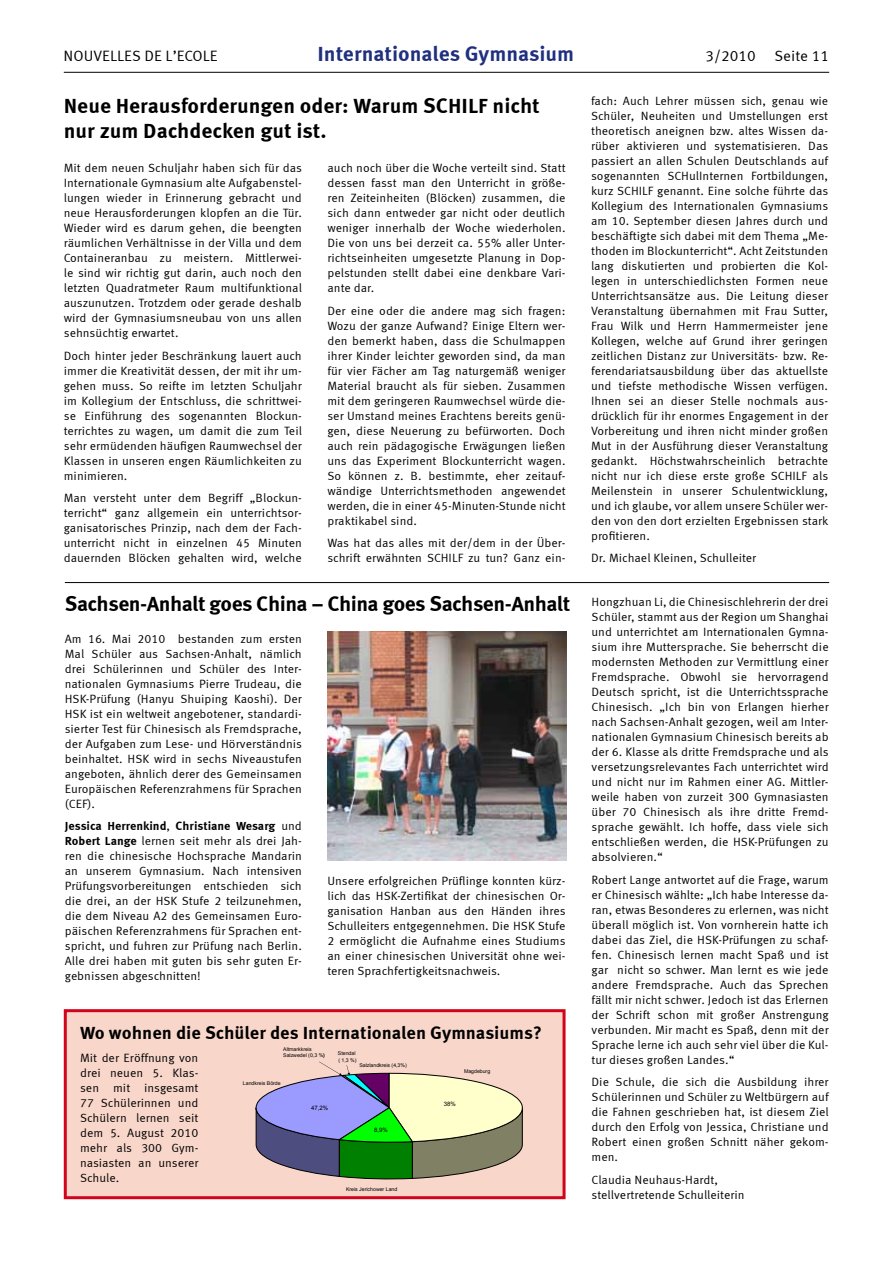
<style>
.page{position:relative;width:893px;height:1263px;background:#fff}
.page>*{position:absolute;margin:0;border:0;box-sizing:border-box;transform-origin:0 0}
.t1{font:700 21px/25.2px "Meta Correspondence";letter-spacing:-.01em;color:#000}
.t2{font:700 21px "Meta Correspondence";color:#20307f}
.t3{font:700 18px "Meta Correspondence";color:#000}
.t4{font:15px "Meta Correspondence";color:#000}
.t5{font:12px/15px "Meta Correspondence";color:#000;text-align:justify}
.t6{font:6px "Arial";color:#000}
.t7{font:5.25px/6.4px "Arial";color:#000}
.s1{font-weight:700}
</style>
<div class="page">
<div style="left:64px;top:1009px;width:502px;height:190px;background:#f8d6ca;border:3px solid #d2041c"></div>
<img style="left:328px;top:631px;width:239px;height:230px">
<svg style="left:256px;top:1061px;width:267px;height:118px"></svg>
<hr style="left:64px;top:72px;width:765px;height:1px;background:#000">
<hr style="left:65px;top:582px;width:764px;height:1px;background:#000">
<h1 class="t2" style="left:318px;top:41px;width:258px">Internationales Gymnasium</h1>
<p class="t4" style="left:64px;top:47px;width:156px">NOUVELLES DE L’ECOLE</p>
<p class="t4" style="left:705px;top:47px;width:125px">3/2010 Seite 11</p>
<h1 class="t1" style="left:64px;top:93px;width:478px">Neue Herausforderungen oder: Warum SCHILF nicht nur zum Dachdecken gut ist.</h1>
<p class="t5" style="left:327px;top:160px;width:240px">auch noch über die Woche verteilt sind. Statt dessen fasst man den Unterricht in größe&shy;ren Zeiteinheiten (Blöcken) zusammen, die sich dann entweder gar nicht oder deutlich weniger innerhalb der Woche wiederholen.<br>Die von uns bei derzeit ca. 55% aller Unter&shy;richtseinheiten umgesetzte Planung in Dop&shy;pelstunden stellt dabei eine denkbare Vari&shy;ante dar.</p>
<p class="t5" style="left:327px;top:303px;width:240px">Der eine oder die andere mag sich fragen:<br>Wozu der ganze Aufwand? Einige Eltern wer&shy;den bemerkt haben, dass die Schulmappen ihrer Kinder leichter geworden sind, da man für vier Fächer am Tag naturgemäß weniger Material braucht als für sieben. Zusammen mit dem geringeren Raumwechsel würde die&shy;ser Umstand meines Erachtens bereits genü&shy;gen, diese Neuerung zu befürworten. Doch auch rein pädagogische Erwägungen ließen uns das Experiment Blockunterricht wagen.<br>So können z. B. bestimmte, eher zeitauf&shy;wändige Unterrichtsmethoden angewendet werden, die in einer 45-Minuten-Stunde nicht praktikabel sind.</p>
<p class="t5" style="left:327px;top:535px;width:240px">Was hat das alles mit der/dem in der Über&shy;schrift erwähnten SCHILF zu tun? Ganz ein-</p>
<p class="t5" style="left:64px;top:160px;width:240px">Mit dem neuen Schuljahr haben sich für das Internationale Gymnasium alte Aufgabenstel&shy;lungen wieder in Erinnerung gebracht und neue Herausforderungen klopfen an die Tür.<br>Wieder wird es darum gehen, die beengten räumlichen Verhältnisse in der Villa und dem Containeranbau zu meistern. Mittlerwei&shy;le sind wir richtig gut darin, auch noch den letzten Quadratmeter Raum multifunktional auszunutzen. Trotzdem oder gerade deshalb wird der Gymnasiumsneubau von uns allen sehnsüchtig erwartet.</p>
<p class="t5" style="left:64px;top:348px;width:240px">Doch hinter jeder Beschränkung lauert auch immer die Kreativität dessen, der mit ihr um&shy;gehen muss. So reifte im letzten Schuljahr im Kollegium der Entschluss, die schrittwei&shy;se Einführung des sogenannten Blockun&shy;terrichtes zu wagen, um damit die zum Teil sehr ermüdenden häufigen Raumwechsel der Klassen in unseren engen Räumlichkeiten zu minimieren.</p>
<p class="t5" style="left:64px;top:490px;width:240px">Man versteht unter dem Begriff „Blockun&shy;terricht“ ganz allgemein ein unterrichtsor&shy;ganisatorisches Prinzip, nach dem der Fach&shy;unterricht nicht in einzelnen 45 Minuten dauernden Blöcken gehalten wird, welche</p>
<h1 class="t1" style="left:65px;top:591px;width:507px">Sachsen-Anhalt goes China – China goes Sachsen-Anhalt</h1>
<p class="t5" style="left:65px;top:631px;width:239px">Am 16. Mai 2010 bestanden zum ersten Mal Schüler aus Sachsen-Anhalt, nämlich drei Schülerinnen und Schüler des Inter&shy;nationalen Gymnasiums Pierre Trudeau, die HSK-Prüfung (Hanyu Shuiping Kaoshi). Der HSK ist ein weltweit angebotener, standardi&shy;sierter Test für Chinesisch als Fremdsprache, der Aufgaben zum Lese- und Hörverständnis beinhaltet. HSK wird in sechs Niveaustufen angeboten, ähnlich derer des Gemeinsamen Europäischen Referenzrahmens für Sprachen (CEF).</p>
<p class="t5" style="left:65px;top:818px;width:239px"><span class="s1">Jessica Herrenkind</span>, <span class="s1">Christiane Wesarg</span> und <span class="s1">Robert Lange</span> lernen seit mehr als drei Jah&shy;ren die chinesische Hochsprache Mandarin an unserem Gymnasium. Nach intensiven Prüfungsvorbereitungen entschieden sich die drei, an der HSK Stufe 2 teilzunehmen, die dem Niveau A2 des Gemeinsamen Euro&shy;päischen Referenzrahmens für Sprachen ent&shy;spricht, und fuhren zur Prüfung nach Berlin.<br>Alle drei haben mit guten bis sehr guten Er&shy;gebnissen abgeschnitten!</p>
<p class="t5" style="left:327px;top:873px;width:240px">Unsere erfolgreichen Prüflinge konnten kürz&shy;lich das HSK-Zertifikat der chinesischen Or&shy;ganisation Hanban aus den Händen ihres Schulleiters entgegennehmen. Die HSK Stufe 2 ermöglicht die Aufnahme eines Studiums an einer chinesischen Universität ohne wei&shy;teren Sprachfertigkeitsnachweis.</p>
<h2 class="t3" style="left:80px;top:1022px;width:463px">Wo wohnen die Schüler des Internationalen Gymnasiums?</h2>
<p class="t5" style="left:80px;top:1050px;width:120px">Mit der Eröffnung von drei neuen 5. Klas&shy;sen mit insgesamt 77 Schülerinnen und Schülern lernen seit dem 5. August 2010 mehr als 300 Gym&shy;nasiasten an unserer Schule.</p>
<p class="t7" style="left:283px;top:1046px;width:43px">Altmarkkreis<br>Salzwedel (0,3 %<span class="s1">)</span></p>
<p class="t7" style="left:338px;top:1050px;width:20px">Stendal ( 1,3 %)</p>
<p class="t7" style="left:359px;top:1062px;width:49px">Salzlandkreis (4,3%)</p>
<p class="t7" style="left:464px;top:1068px;width:28px">Magdeburg</p>
<p class="t7" style="left:243px;top:1080px;width:39px">Landkreis Börde</p>
<p class="t6" style="left:444px;top:1100px;width:14px">38%</p>
<p class="t6" style="left:311px;top:1104px;width:19px">47,2%</p>
<p class="t6" style="left:374px;top:1125px;width:15px">8,9%</p>
<p class="t7" style="left:346px;top:1186px;width:53px">Kreis Jerichower Land</p>
<p class="t5" style="left:591px;top:93px;width:239px">fach: Auch Lehrer müssen sich, genau wie Schüler, Neuheiten und Umstellungen erst theoretisch aneignen bzw. altes Wissen da&shy;rüber aktivieren und systematisieren. Das passiert an allen Schulen Deutschlands auf sogenannten SCHulInternen Fortbildungen, kurz SCHILF genannt. Eine solche führte das Kollegium des Internationalen Gymnasiums am 10. September diesen Jahres durch und beschäftigte sich dabei mit dem Thema „Me&shy;thoden im Blockunterricht“. Acht Zeitstunden lang diskutierten und probierten die Kol&shy;legen in unterschiedlichsten Formen neue Unterrichtsansätze aus. Die Leitung dieser Veranstaltung übernahmen mit Frau Sutter, Frau Wilk und Herrn Hammermeister jene Kollegen, welche auf Grund ihrer geringen zeitlichen Distanz zur Universitäts- bzw. Re&shy;ferendariatsausbildung über das aktuellste und tiefste methodische Wissen verfügen.<br>Ihnen sei an dieser Stelle nochmals aus&shy;drücklich für ihr enormes Engagement in der Vorbereitung und ihren nicht minder großen Mut in der Ausführung dieser Veranstaltung gedankt. Höchstwahrscheinlich betrachte nicht nur ich diese erste große SCHILF als Meilenstein in unserer Schulentwicklung, und ich glaube, vor allem unsere Schüler wer&shy;den von den dort erzielten Ergebnissen stark profitieren.</p>
<p class="t5" style="left:591px;top:550px;width:167px">Dr. Michael Kleinen, Schulleiter</p>
<p class="t5" style="left:592px;top:594px;width:239px">Hongzhuan Li, die Chinesischlehrerin der drei Schüler, stammt aus der Region um Shanghai und unterrichtet am Internationalen Gymna&shy;sium ihre Muttersprache. Sie beherrscht die modernsten Methoden zur Vermittlung einer Fremdsprache. Obwohl sie hervorragend Deutsch spricht, ist die Unterrichtssprache Chinesisch. „Ich bin von Erlangen hierher nach Sachsen-Anhalt gezogen, weil am Inter&shy;nationalen Gymnasium Chinesisch bereits ab der 6. Klasse als dritte Fremdsprache und als versetzungsrelevantes Fach unterrichtet wird und nicht nur im Rahmen einer AG. Mittler&shy;weile haben von zurzeit 300 Gymnasiasten über 70 Chinesisch als ihre dritte Fremd&shy;sprache gewählt. Ich hoffe, dass viele sich entschließen werden, die HSK-Prüfungen zu absolvieren.“</p>
<p class="t5" style="left:592px;top:872px;width:239px">Robert Lange antwortet auf die Frage, warum er Chinesisch wählte: „Ich habe Interesse da&shy;ran, etwas Besonderes zu erlernen, was nicht überall möglich ist. Von vornherein hatte ich dabei das Ziel, die HSK-Prüfungen zu schaf&shy;fen. Chinesisch lernen macht Spaß und ist gar nicht so schwer. Man lernt es wie jede andere Fremdsprache. Auch das Sprechen fällt mir nicht schwer. Jedoch ist das Erlernen der Schrift schon mit großer Anstrengung verbunden. Mir macht es Spaß, denn mit der Sprache lerne ich auch sehr viel über die Kul&shy;tur dieses großen Landes.“</p>
<p class="t5" style="left:592px;top:1074px;width:239px">Die Schule, die sich die Ausbildung ihrer Schülerinnen und Schüler zu Weltbürgern auf die Fahnen geschrieben hat, ist diesem Ziel durch den Erfolg von Jessica, Christiane und Robert einen großen Schnitt näher gekom&shy;men.</p>
<p class="t5" style="left:592px;top:1172px;width:155px">Claudia Neuhaus-Hardt, stellvertretende Schulleiterin</p>
</div>
